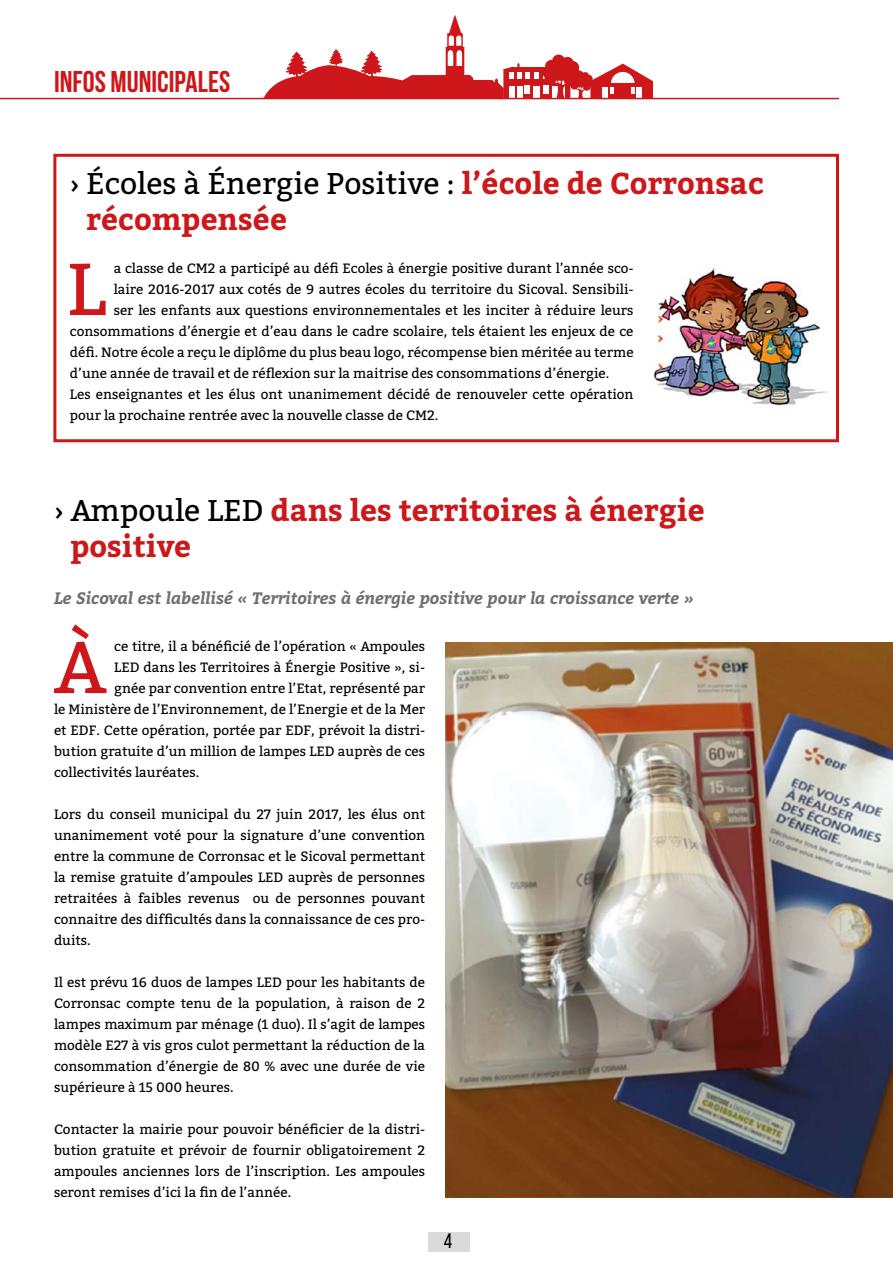
<style>
.page{position:relative;width:893px;height:1263px;background:#fff}
.page>*{position:absolute;margin:0;border:0;box-sizing:border-box;transform-origin:0 0}
.t1{font:73.5px "Bitter";color:#cd171a}
.t2{font:700 30px/36px "Bitter";color:#cd171a}
.t3{font:700 30px "Bebas Neue";color:#cd171a}
.t4{font:21px "Bebas Neue";color:#000}
.t5{font:italic 700 16.5px "Bitter";color:#706f6f}
.t6{font:13.5px/21px "Bitter";color:#000;text-align:justify}
.s1{font-weight:400;color:#000}
</style>
<div class="page">
<img style="left:653px;top:266px;width:175px;height:140px">
<svg style="left:264px;top:15px;width:389px;height:83px"></svg>
<hr style="left:0;top:98px;width:839px;height:1px;background:#cd171a">
<div style="left:429px;top:1232px;width:41px;height:19px;background:#dadada"></div>
<div style="left:53px;top:154px;width:786px;height:288px;border:3px solid #cd171a"></div>
<img style="left:445px;top:643px;width:448px;height:554px">
<h2 class="t3" style="left:54px;top:65px;width:178px">INFOS MUNICIPALES</h2>
<h2 class="t2" style="left:86px;top:165px;width:679px;text-indent:-16px"><span class="s1">› Écoles à Énergie Positive :</span> l’école de Corronsac récompensée</h2>
<h1 class="t1" style="left:67px;top:236px;width:40px">L</h1>
<p class="t6" style="left:114px;top:257px;width:521px">a classe de CM2 a participé au défi Ecoles à énergie positive durant l’année sco-</p>
<p class="t6" style="left:114px;top:278px;width:521px">laire 2016-2017 aux cotés de 9 autres écoles du territoire du Sicoval. Sensibili-</p>
<p class="t6" style="left:114px;top:299px;width:521px">ser les enfants aux questions environnementales et les inciter à réduire leurs</p>
<p class="t6" style="left:70px;top:320px;width:565px">consommations d’énergie et d’eau dans le cadre scolaire, tels étaient les enjeux de ce</p>
<p class="t6" style="left:70px;top:341px;width:565px">défi. Notre école a reçu le diplôme du plus beau logo, récompense bien méritée au terme</p>
<p class="t6" style="left:70px;top:362px;width:541px">d’une année de travail et de réflexion sur la maitrise des consommations d’énergie.</p>
<p class="t6" style="left:70px;top:383px;width:565px">Les enseignantes et les élus ont unanimement décidé de renouveler cette opération</p>
<p class="t6" style="left:70px;top:404px;width:370px">pour la prochaine rentrée avec la nouvelle classe de CM2.</p>
<h2 class="t2" style="left:70px;top:491px;width:636px;text-indent:-16px"><span class="s1">› Ampoule LED</span> dans les territoires à énergie positive</h2>
<p class="t5" style="left:54px;top:585px;width:641px">Le Sicoval est labellisé « Territoires à énergie positive pour la croissance verte »</p>
<h1 class="t1" style="left:54px;top:614px;width:55px">À</h1>
<p class="t6" style="left:114px;top:635px;width:312px">ce titre, il a bénéficié de l’opération « Ampoules</p>
<p class="t6" style="left:114px;top:656px;width:312px">LED dans les Territoires à Énergie Positive », si-</p>
<p class="t6" style="left:114px;top:677px;width:312px">gnée par convention entre l’Etat, représenté par</p>
<p class="t6" style="left:54px;top:698px;width:373px">le Ministère de l’Environnement, de l’Energie et de la Mer</p>
<p class="t6" style="left:54px;top:719px;width:373px">et EDF. Cette opération, portée par EDF, prévoit la distri-</p>
<p class="t6" style="left:54px;top:740px;width:373px">bution gratuite d’un million de lampes LED auprès de ces</p>
<p class="t6" style="left:54px;top:761px;width:147px">collectivités lauréates.</p>
<p class="t6" style="left:54px;top:803px;width:373px">Lors du conseil municipal du 27 juin 2017, les élus ont unanimement voté pour la signature d’une convention entre la commune de Corronsac et le Sicoval permettant la remise gratuite d’ampoules LED auprès de personnes retraitées à faibles revenus ou de personnes pouvant connaitre des difficultés dans la connaissance de ces pro&shy;duits.</p>
<p class="t6" style="left:54px;top:971px;width:373px">Il est prévu 16 duos de lampes LED pour les habitants de Corronsac compte tenu de la population, à raison de 2 lampes maximum par ménage (1 duo). Il s’agit de lampes modèle E27 à vis gros culot permettant la réduction de la consommation d’énergie de 80 % avec une durée de vie supérieure à 15 000 heures.</p>
<p class="t6" style="left:54px;top:1118px;width:373px">Contacter la mairie pour pouvoir bénéficier de la distri&shy;bution gratuite et prévoir de fournir obligatoirement 2 ampoules anciennes lors de l’inscription. Les ampoules seront remises d’ici la fin de l’année.</p>
<h3 class="t4" style="left:444px;top:1230px;width:10px">4</h3>
</div>
